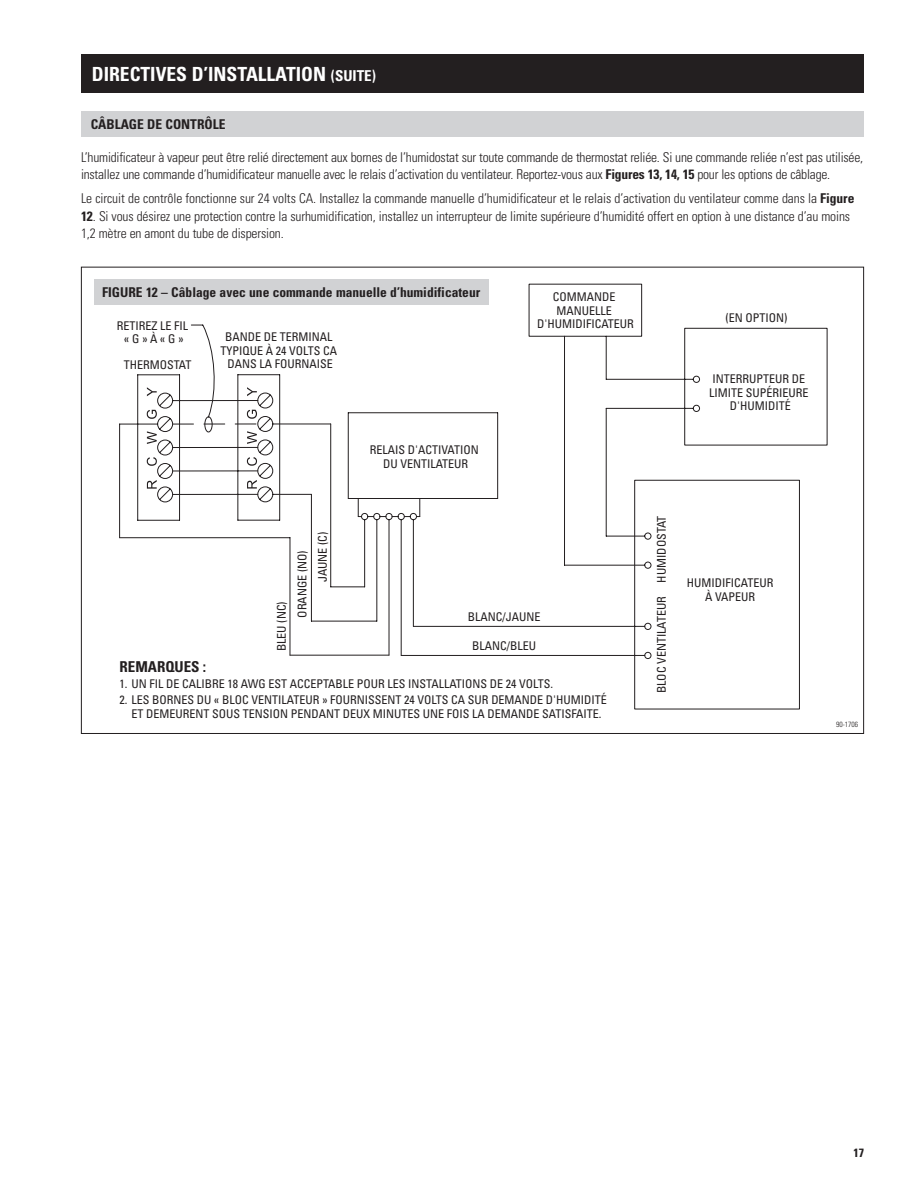
<style>
.page{position:relative;width:918px;height:1188px;background:#fff}
.page>*{position:absolute;margin:0;border:0;box-sizing:border-box;transform-origin:0 0}
.t1{font:700 condensed 19.5px "Univers";color:#fff}
.t2{font:700 condensed 15px "Univers";color:#231f20}
.t3{font:300 condensed 13.5px/17.2px "Univers";letter-spacing:-.01em;color:#231f20}
.t4{font:700 condensed 13.5px "Univers";color:#231f20}
.t5{font:condensed 12px/13.5px "Univers";color:#231f20;text-align:center}
.t6{font:700 condensed 12px "Univers";color:#231f20}
.t7{font:300 condensed 7.5px "Univers";color:#231f20}
.s1{font-size:15px}
.s2{font-weight:700}
</style>
<div class="page">
<div style="left:81px;top:54px;width:783px;height:39px;background:#231f20"></div>
<div style="left:81px;top:111px;width:783px;height:26px;background:#d1d2d4"></div>
<svg style="left:119px;top:284px;width:708px;height:372px"></svg>
<div style="left:95px;top:279px;width:394px;height:25px;background:#d1d2d4"></div>
<h1 class="t1" style="left:92px;top:62px;width:286px">DIRECTIVES D’INSTALLATION <span class="s1">(SUITE)</span></h1>
<p class="t4" style="left:91px;top:116px;width:136px">CÂBLAGE DE CONTRÔLE</p>
<p class="t3" style="left:81px;top:148px;width:784px">L’humidificateur à vapeur peut être relié directement aux bornes de l’humidostat sur toute commande de thermostat reliée. Si une commande reliée n’est pas utilisée, installez une commande d’humidificateur manuelle avec le relais d’activation du ventilateur. Reportez-vous aux <span class="s2">Figures 13, 14, 15</span> pour les options de câblage.</p>
<p class="t3" style="left:81px;top:190px;width:775px">Le circuit de contrôle fonctionne sur 24 volts CA. Installez la commande manuelle d’humidificateur et le relais d’activation du ventilateur comme dans la <span class="s2">Figure</span></p>
<p class="t3" style="left:81px;top:207px;width:771px"><span class="s2">12</span>. Si vous désirez une protection contre la surhumidification, installez un interrupteur de limite supérieure d’humidité offert en option à une distance d’au moins<br>1,2 mètre en amont du tube de dispersion.</p>
<p class="t4" style="left:102px;top:284px;width:380px">FIGURE 12 – Câblage avec une commande manuelle d’humidificateur</p>
<p class="t5" style="left:117px;top:318px;width:73px">RETIREZ LE FIL « G » À « G »</p>
<p class="t5" style="left:220px;top:330px;width:118px">BANDE DE TERMINAL<br>TYPIQUE À 24 VOLTS CA</p>
<p class="t5" style="left:124px;top:358px;width:69px">THERMOSTAT</p>
<p class="t5" style="left:227px;top:357px;width:107px">DANS LA FOURNAISE</p>
<p class="t5" style="left:370px;top:443px;width:111px">RELAIS D'ACTIVATION<br>DU VENTILATEUR</p>
<p class="t5" style="left:537px;top:290px;width:98px">COMMANDE<br>MANUELLE<br>D'HUMIDIFICATEUR</p>
<p class="t5" style="left:274px;top:651px;width:52px;rotate:-90deg">BLEU (NC)</p>
<p class="t5" style="left:295px;top:618px;width:69px;rotate:-90deg">ORANGE (NO)</p>
<p class="t5" style="left:315px;top:582px;width:52px;rotate:-90deg">JAUNE (C)</p>
<p class="t5" style="left:468px;top:610px;width:74px">BLANC/JAUNE</p>
<p class="t5" style="left:472px;top:639px;width:65px">BLANC/BLEU</p>
<p class="t2" style="left:120px;top:658px;width:88px">REMARQUES :</p>
<p class="t5" style="left:120px;top:677px;width:435px">1. UN FIL DE CALIBRE 18 AWG EST ACCEPTABLE POUR LES INSTALLATIONS DE 24 VOLTS.</p>
<p class="t5" style="left:120px;top:693px;width:489px">2. LES BORNES DU « BLOC VENTILATEUR » FOURNISSENT 24 VOLTS CA SUR DEMANDE D'HUMIDITÉ<br>ET DEMEURENT SOUS TENSION PENDANT DEUX MINUTES UNE FOIS LA DEMANDE SATISFAITE.</p>
<p class="t5" style="left:726px;top:311px;width:64px">(EN OPTION)</p>
<p class="t5" style="left:709px;top:372px;width:101px">INTERRUPTEUR DE<br>LIMITE SUPÉRIEURE<br>D'HUMIDITÉ</p>
<p class="t5" style="left:654px;top:693px;width:179px;rotate:-90deg">BLOC VENTILATEUR HUMIDOSTAT</p>
<p class="t5" style="left:687px;top:576px;width:88px">HUMIDIFICATEUR<br>À VAPEUR</p>
<p class="t7" style="left:836px;top:720px;width:24px">90-1706</p>
<p class="t6" style="left:853px;top:1145px;width:12px">17</p>
</div>
